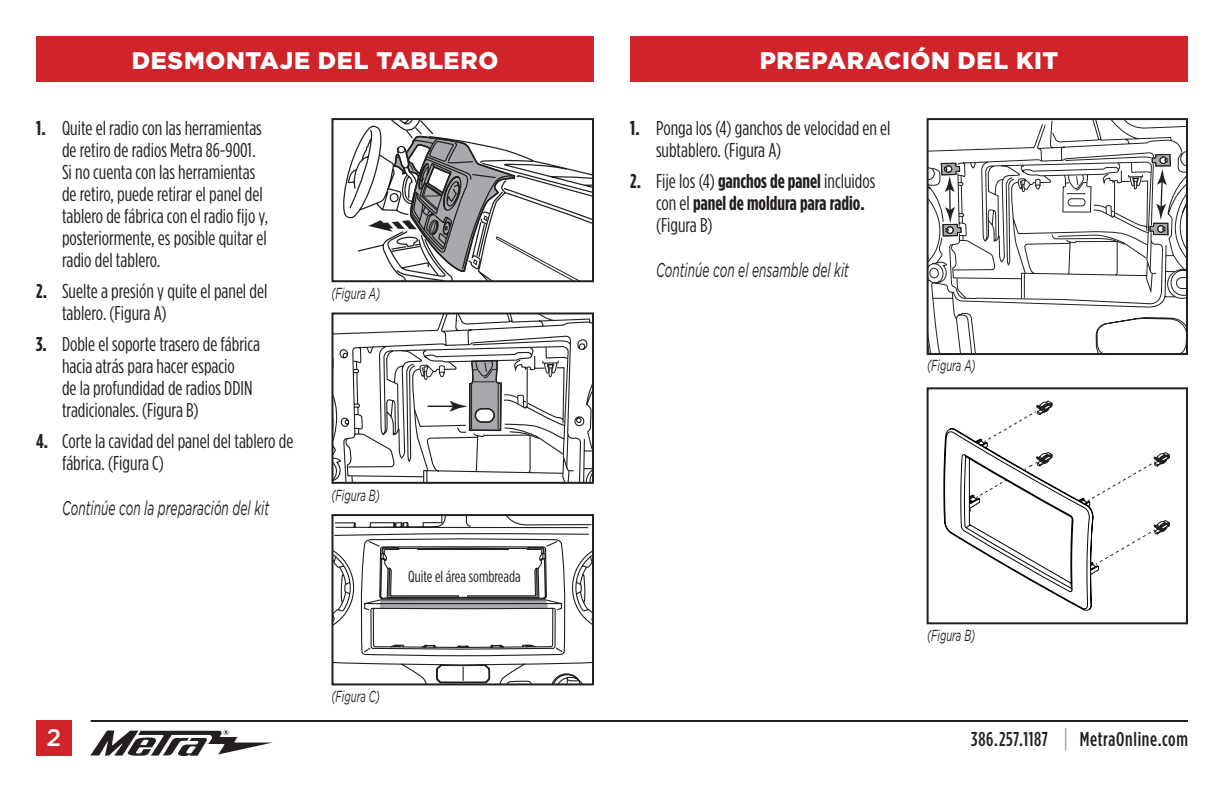
<style>
.page{position:relative;width:1224px;height:792px;background:#fff}
.page>*{position:absolute;margin:0;border:0;box-sizing:border-box;transform-origin:0 0}
.t1{font:900 24px "Gotham";letter-spacing:.03em;color:#fff}
.t2{font:500 24px "Gotham";color:#fff}
.t3{font:20px/22px "Gotham Condensed";color:#231f20}
.t4{font:700 20px/22px "Gotham Condensed";color:#231f20}
.t5{font:italic 20px "Gotham";color:#231f20;scale:.6 1}
.t6{font:500 20px "Gotham Condensed";letter-spacing:.03em;color:#231f20}
.t7{font:italic 16px "Gotham";color:#231f20;scale:.6 1}
.t8{font:16px "Gotham Condensed";color:#231f20}
.s1{font-weight:700}
.s2{font-weight:400}
.s3{font-size:26px;color:#a8a9ad}
</style>
<div class="page">
<svg style="left:90px;top:730px;width:183px;height:26px"></svg>
<hr style="left:91px;top:720px;width:1097px;height:2px;background:#231f20">
<div style="left:36px;top:720px;width:36px;height:36px;background:#d1232a"></div>
<div style="left:36px;top:36px;width:558px;height:46px;background:#d1232a"></div>
<div style="left:630px;top:36px;width:558px;height:45px;background:#d1232a"></div>
<svg style="left:943px;top:401px;width:227px;height:210px"></svg>
<div style="left:927px;top:387px;width:261px;height:237px;border:2px solid #231f20"></div>
<svg style="left:930px;top:126px;width:255px;height:226px"></svg>
<svg style="left:932px;top:121px;width:239px;height:231px"></svg>
<div style="left:927px;top:118px;width:261px;height:237px;border:2px solid #231f20"></div>
<svg style="left:343px;top:121px;width:248px;height:158px"></svg>
<div style="left:331px;top:118px;width:263px;height:164px;border:2px solid #231f20"></div>
<svg style="left:575px;top:318px;width:16px;height:163px"></svg>
<svg style="left:334px;top:315px;width:241px;height:166px"></svg>
<div style="left:331px;top:312px;width:263px;height:172px;border:2px solid #231f20"></div>
<svg style="left:334px;top:517px;width:257px;height:165px"></svg>
<div style="left:331px;top:514px;width:263px;height:171px;border:2px solid #231f20"></div>
<p class="t1" style="left:132px;top:47px;width:368px">DESMONTAJE DEL TABLERO</p>
<p class="t1" style="left:760px;top:47px;width:300px">PREPARACIÓN DEL KIT</p>
<p class="t3" style="left:62px;top:117px;width:208px;text-indent:-26px"><span class="s1">1.</span> Quite el radio con las herramientas de retiro de radios Metra 86-9001.<br>Si no cuenta con las herramientas de retiro, puede retirar el panel del tablero de fábrica con el radio fijo y, posteriormente, es posible quitar el radio del tablero.</p>
<p class="t3" style="left:62px;top:280px;width:207px;text-indent:-26px"><span class="s1">2.</span> Suelte a presión y quite el panel del tablero. (Figura A)</p>
<p class="t3" style="left:62px;top:333px;width:200px;text-indent:-26px"><span class="s1">3.</span> Doble el soporte trasero de fábrica hacia atrás para hacer espacio<br>de la profundidad de radios DDIN tradicionales. (Figura B)</p>
<p class="t3" style="left:62px;top:430px;width:233px;text-indent:-26px"><span class="s1">4.</span> Corte la cavidad del panel del tablero de fábrica. (Figura C)</p>
<p class="t5" style="left:62px;top:497px;width:347px">Continúe con la preparación del kit</p>
<p class="t7" style="left:331px;top:285px;width:83px">(Figura A)</p>
<p class="t7" style="left:331px;top:486px;width:82px">(Figura B)</p>
<p class="t8" style="left:408px;top:568px;width:114px">Quite el área sombreada</p>
<p class="t7" style="left:331px;top:688px;width:82px">(Figura C)</p>
<p class="t3" style="left:656px;top:117px;width:236px;text-indent:-26px"><span class="s1">1.</span> Ponga los (4) ganchos de velocidad en el subtablero. (Figura A)</p>
<p class="t4" style="left:656px;top:169px;width:221px;text-indent:-26px">2. <span class="s2">Fije los (4)</span> ganchos de panel <span class="s2">incluidos con el</span> panel de moldura para radio. <span class="s2">(Figura B)</span></p>
<p class="t5" style="left:656px;top:259px;width:323px">Continúe con el ensamble del kit</p>
<p class="t7" style="left:927px;top:357px;width:83px">(Figura A)</p>
<p class="t7" style="left:927px;top:626px;width:82px">(Figura B)</p>
<p class="t2" style="left:47px;top:724px;width:16px">2</p>
<p class="t6" style="left:971px;top:728px;width:218px">386.257.1187 <span class="s3">|</span> MetraOnline.com</p>
</div>
